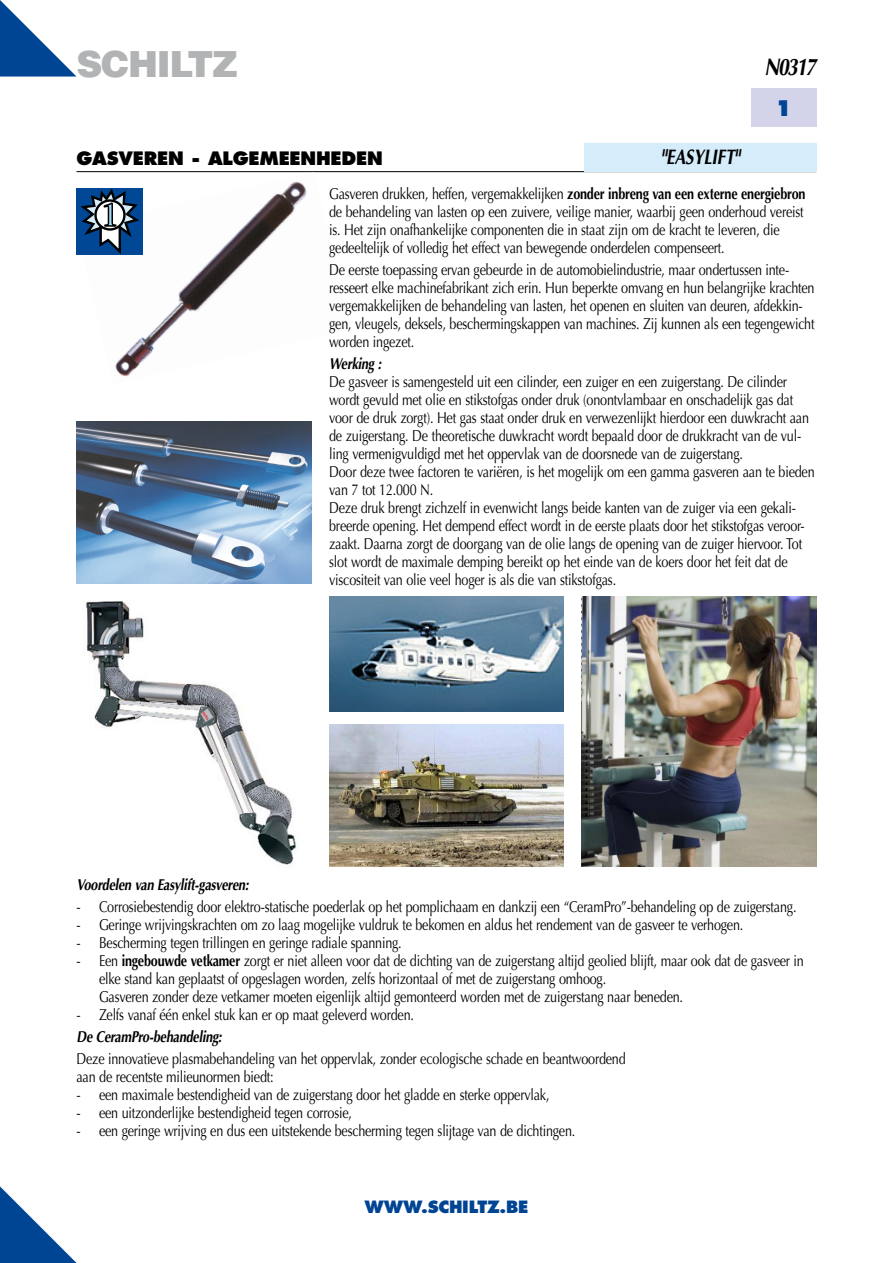
<style>
.page{position:relative;width:893px;height:1263px;background:#fff}
.page>*{position:absolute;margin:0;border:0;box-sizing:border-box;transform-origin:0 0}
.t1{font:900 36px "Helvetica";letter-spacing:-.035em;color:#b1b3b4}
.t2{font:italic 700 24px "Optima";letter-spacing:-.075em;color:#000;scale:.8 1}
.t3{font:italic 700 21px "Optima";letter-spacing:-.015em;color:#000;scale:.8 1}
.t4{font:800 21px "Futura";color:#004494}
.t5{font:800 18px "Futura";letter-spacing:-.015em;color:#000}
.t6{font:800 16.5px "Futura";letter-spacing:-.015em;color:#004494}
.t7{font:15.75px/18px "Optima";letter-spacing:-.015em;color:#000;scale:.8 1}
.t8{font:italic 700 15.75px "Optima";letter-spacing:-.015em;color:#000;scale:.8 1}
.s1{font-weight:700}
</style>
<div class="page">
<svg style="left:0;top:1186px;width:77px;height:77px"></svg>
<hr style="left:77px;top:171px;width:739px;height:1px;background:#000">
<div style="left:751px;top:89px;width:65px;height:38px;background:#d3d4e9"></div>
<svg style="left:0;top:0;width:77px;height:77px"></svg>
<img style="left:77px;top:172px;width:273px;height:205px">
<div style="left:584px;top:143px;width:232px;height:28px;background:#d5edfa"></div>
<svg style="left:77px;top:187px;width:65px;height:68px;background:#36608b"></svg>
<img style="left:329px;top:597px;width:235px;height:114px">
<img style="left:582px;top:597px;width:234px;height:269px">
<img style="left:329px;top:724px;width:235px;height:142px">
<img style="left:77px;top:421px;width:234px;height:163px">
<img style="left:86px;top:601px;width:211px;height:264px">
<h1 class="t1" style="left:77px;top:40px;width:163px">SCHILTZ</h1>
<h2 class="t2" style="left:764px;top:52px;width:66px">N0317</h2>
<h3 class="t4" style="left:775px;top:95px;width:19px">1</h3>
<p class="t5" style="left:77px;top:147px;width:308px">GASVEREN - ALGEMEENHEDEN</p>
<h3 class="t3" style="left:661px;top:145px;width:100px">"EASYLIFT"</h3>
<p class="t7" style="left:329px;top:184px;width:597px">Gasveren drukken, heffen, vergemakkelijken <span class="s1">zonder inbreng van een externe energiebron </span>de behandeling van lasten op een zuivere, veilige manier, waarbij geen onderhoud vereist is. Het zijn onafhankelijke componenten die in staat zijn om de kracht te leveren, die gedeeltelijk of volledig het effect van bewegende onderdelen compenseert.</p>
<p class="t7" style="left:329px;top:261px;width:608px">De eerste toepassing ervan gebeurde in de automobielindustrie, maar ondertussen inte&shy;resseert elke machinefabrikant zich erin. Hun beperkte omvang en hun belangrijke krachten vergemakkelijken de behandeling van lasten, het openen en sluiten van deuren, afdekkin&shy;gen, vleugels, deksels, beschermingskappen van machines. Zij kunnen als een tegengewicht worden ingezet.</p>
<p class="t8" style="left:329px;top:355px;width:67px">Werking :</p>
<p class="t7" style="left:329px;top:373px;width:608px">De gasveer is samengesteld uit een cilinder, een zuiger en een zuigerstang. De cilinder wordt gevuld met olie en stikstofgas onder druk (onontvlambaar en onschadelijk gas dat voor de druk zorgt). Het gas staat onder druk en verwezenlijkt hierdoor een duwkracht aan de zuigerstang. De theoretische duwkracht wordt bepaald door de drukkracht van de vul&shy;ling vermenigvuldigd met het oppervlak van de doorsnede van de zuigerstang.<br>Door deze twee factoren te variëren, is het mogelijk om een gamma gasveren aan te bieden van 7 tot 12.000 N.<br>Deze druk brengt zichzelf in evenwicht langs beide kanten van de zuiger via een gekali&shy;breerde opening. Het dempend effect wordt in de eerste plaats door het stikstofgas veroor&shy;zaakt. Daarna zorgt de doorgang van de olie langs de opening van de zuiger hiervoor. Tot slot wordt de maximale demping bereikt op het einde van de koers door het feit dat de viscositeit van olie veel hoger is als die van stikstofgas.</p>
<p class="t8" style="left:77px;top:875px;width:217px">Voordelen van Easylift-gasveren:</p>
<p class="t7" style="left:77px;top:898px;width:901px">- Corrosiebestendig door elektro-statische poederlak op het pomplichaam en dankzij een “CeramPro”-behandeling op de zuigerstang.</p>
<p class="t7" style="left:77px;top:916px;width:835px">- Geringe wrijvingskrachten om zo laag mogelijke vuldruk te bekomen en aldus het rendement van de gasveer te verhogen.</p>
<p class="t7" style="left:77px;top:934px;width:408px">- Bescherming tegen trillingen en geringe radiale spanning.</p>
<p class="t7" style="left:99px;top:952px;width:883px;text-indent:-23px">- Een <span class="s1">ingebouwde vetkamer</span> zorgt er niet alleen voor dat de dichting van de zuigerstang altijd geolied blijft, maar ook dat de gasveer in elke stand kan geplaatst of opgeslagen worden, zelfs horizontaal of met de zuigerstang omhoog.<br>Gasveren zonder deze vetkamer moeten eigenlijk altijd gemonteerd worden met de zuigerstang naar beneden.</p>
<p class="t7" style="left:77px;top:1006px;width:423px">- Zelfs vanaf één enkel stuk kan er op maat geleverd worden.</p>
<p class="t8" style="left:77px;top:1028px;width:183px">De CeramPro-behandeling:</p>
<p class="t7" style="left:77px;top:1050px;width:688px">Deze innovatieve plasmabehandeling van het oppervlak, zonder ecologische schade en beantwoordend aan de recentste milieunormen biedt:</p>
<p class="t7" style="left:77px;top:1086px;width:593px">- een maximale bestendigheid van de zuigerstang door het gladde en sterke oppervlak,</p>
<p class="t7" style="left:77px;top:1104px;width:346px">- een uitzonderlijke bestendigheid tegen corrosie,</p>
<p class="t7" style="left:77px;top:1122px;width:625px">- een geringe wrijving en dus een uitstekende bescherming tegen slijtage van de dichtingen.</p>
<p class="t6" style="left:365px;top:1197px;width:165px">WWW.SCHILTZ.BE</p>
</div>
